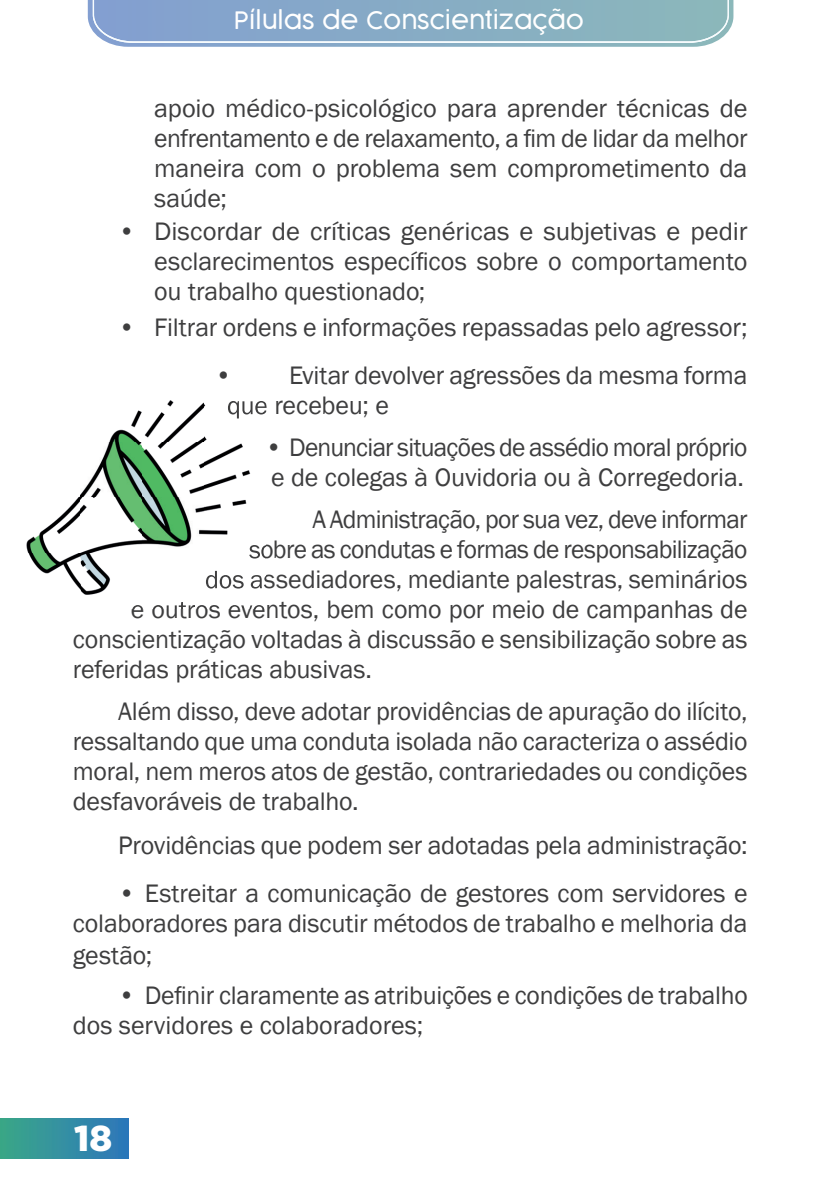
<style>
.page{position:relative;width:840px;height:1191px;background:#fff}
.page>*{position:absolute;margin:0;border:0;box-sizing:border-box;transform-origin:0 0}
.t1{font:900 36px "Gotham";color:#fff}
.t2{font:26px/30px "Franklin Gothic";letter-spacing:-.01em;color:#3e3e3f;text-align:justify}
.t3{font:26px "Franklin Gothic";letter-spacing:-.03em;color:#3e3e3f}
.t4{font:300 24px "Cocogoose";color:#fff}
</style>
<div class="page">
<div style="left:0;top:1119px;width:128px;height:39px;background:linear-gradient(to right,#3aa887,#2d77bb)"></div>
<svg style="left:88px;top:0;width:645px;height:47px;background:#8db0c8"></svg>
<img style="left:26px;top:400px;width:225px;height:153px">
<img style="left:28px;top:553px;width:82px;height:42px">
<img style="left:228px;top:400px;width:37px;height:18px">
<img style="left:249px;top:540px;width:16px;height:19px">
<img style="left:206px;top:570px;width:59px;height:19px">
<img style="left:132px;top:602px;width:133px;height:7px">
<p class="t4" style="left:234px;top:3px;width:351px">Pílulas de Conscientização</p>
<p class="t2" style="left:154px;top:94px;width:594px">apoio médico-psicológico para aprender técnicas de enfrentamento e de relaxamento, a fim de lidar da melhor maneira com o problema sem comprometimento da saúde;</p>
<p class="t2" style="left:154px;top:217px;width:594px;text-indent:-36px">• Discordar de críticas genéricas e subjetivas e pedir esclarecimentos específicos sobre o comportamento ou trabalho questionado;</p>
<p class="t2" style="left:118px;top:313px;width:630px">• Filtrar ordens e informações repassadas pelo agressor;</p>
<p class="t2" style="left:227px;top:361px;width:521px;text-indent:-12px">• Evitar devolver agressões da mesma forma que recebeu; e</p>
<p class="t2" style="left:265px;top:433px;width:483px">• Denunciar situações de assédio moral próprio e de colegas à Ouvidoria ou à Corregedoria.</p>
<p class="t3" style="left:312px;top:503px;width:436px">A Administração, por sua vez, deve informar</p>
<p class="t2" style="left:249px;top:535px;width:500px">sobre as condutas e formas de responsabilização</p>
<p class="t2" style="left:205px;top:565px;width:544px">dos assediadores, mediante palestras, seminários</p>
<p class="t2" style="left:131px;top:595px;width:618px">e outros eventos, bem como por meio de campanhas de</p>
<p class="t2" style="left:73px;top:625px;width:675px">conscientização voltadas à discussão e sensibilização sobre as</p>
<p class="t2" style="left:73px;top:655px;width:300px">referidas práticas abusivas.</p>
<p class="t2" style="left:73px;top:697px;width:676px;text-indent:45px">Além disso, deve adotar providências de apuração do ilícito, ressaltando que uma conduta isolada não caracteriza o assédio moral, nem meros atos de gestão, contrariedades ou condições desfavoráveis de trabalho.</p>
<p class="t2" style="left:118px;top:831px;width:630px">Providências que podem ser adotadas pela administração:</p>
<p class="t2" style="left:73px;top:878px;width:676px;line-height:31px;text-indent:45px">• Estreitar a comunicação de gestores com servidores e colaboradores para discutir métodos de trabalho e melhoria da gestão;</p>
<p class="t2" style="left:73px;top:981px;width:676px;text-indent:45px">• Definir claramente as atribuições e condições de trabalho dos servidores e colaboradores;</p>
<h1 class="t1" style="left:74px;top:1117px;width:39px">18</h1>
</div>
